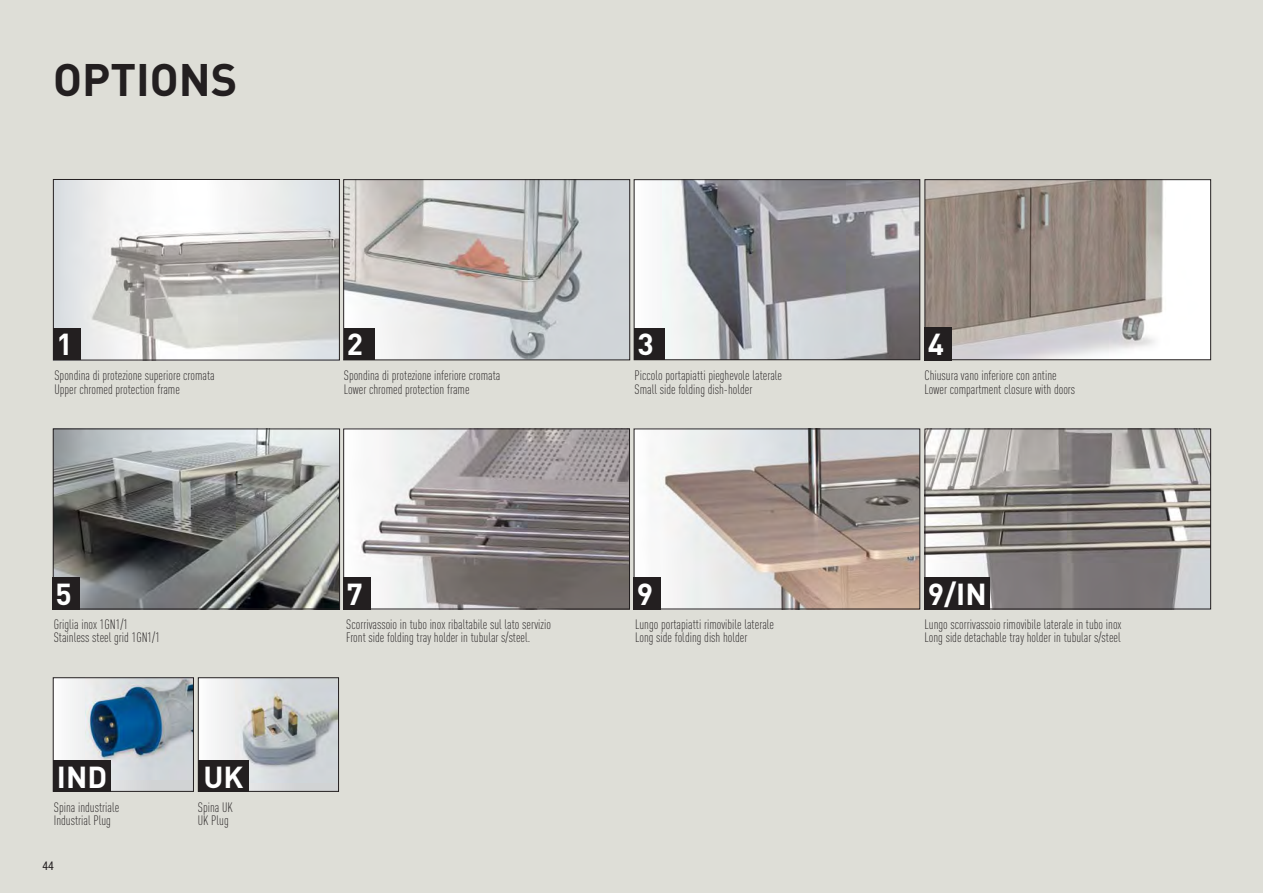
<style>
.page{position:relative;width:1263px;height:893px;background:#deded7}
.page>*{position:absolute;margin:0;border:0;box-sizing:border-box;transform-origin:0 0}
.t1{font:700 45px "DIN";color:#231f20}
.t2{font:700 30px "DIN";color:#fff}
.t3{font:300 13.5px/13.5px "DIN Cond";color:#231f20}
.t4{font:condensed 12px "Helvetica Neue LT Pro";color:#231f20}
</style>
<div class="page">
<img style="left:345px;top:181px;width:283px;height:177px">
<div style="left:343px;top:179px;width:287px;height:181px;border:1px solid #231f20"></div>
<img style="left:926px;top:431px;width:283px;height:176px">
<div style="left:924px;top:429px;width:287px;height:180px;border:1px solid #231f20"></div>
<img style="left:345px;top:431px;width:283px;height:176px">
<div style="left:343px;top:429px;width:287px;height:180px;border:1px solid #231f20"></div>
<div style="left:636px;top:181px;width:26px;height:148px;background:#f9fafa"></div>
<img style="left:662px;top:181px;width:256px;height:177px">
<div style="left:634px;top:179px;width:286px;height:181px;border:1px solid #231f20"></div>
<img style="left:926px;top:181px;width:283px;height:177px">
<div style="left:924px;top:179px;width:287px;height:181px;border:1px solid #231f20"></div>
<div style="left:344px;top:577px;width:27px;height:32px;background:#231f20"></div>
<div style="left:925px;top:577px;width:65px;height:32px;background:#231f20"></div>
<div style="left:344px;top:329px;width:30px;height:31px;background:#231f20"></div>
<div style="left:635px;top:329px;width:30px;height:31px;background:#231f20"></div>
<div style="left:924px;top:327px;width:28px;height:33px;background:#231f20"></div>
<img style="left:55px;top:431px;width:283px;height:176px">
<div style="left:53px;top:429px;width:287px;height:180px;border:1px solid #231f20"></div>
<img style="left:55px;top:181px;width:283px;height:177px">
<div style="left:53px;top:179px;width:287px;height:181px;border:1px solid #231f20"></div>
<div style="left:54px;top:329px;width:27px;height:31px;background:#231f20"></div>
<div style="left:53px;top:577px;width:27px;height:32px;background:#231f20"></div>
<img style="left:636px;top:431px;width:282px;height:176px">
<div style="left:634px;top:577px;width:27px;height:32px;background:#231f20"></div>
<svg style="left:53px;top:678px;width:284px;height:113px"></svg>
<img style="left:235px;top:679px;width:102px;height:103px">
<div style="left:198px;top:677px;width:141px;height:115px;border:1px solid #231f20"></div>
<div style="left:54px;top:760px;width:57px;height:32px;background:#231f20"></div>
<div style="left:198px;top:760px;width:50px;height:32px;background:#231f20"></div>
<h1 class="t1" style="left:53px;top:64px;width:186px">OPTIONS</h1>
<h2 class="t2" style="left:56px;top:333px;width:18px">1</h2>
<p class="t3" style="left:55px;top:370px;width:162px">Spondina di protezione superiore cromata<br>Upper chromed protection frame</p>
<h2 class="t2" style="left:56px;top:584px;width:18px">5</h2>
<p class="t3" style="left:54px;top:619px;width:108px">Griglia inox 1GN1/1<br>Stainless steel grid 1GN1/1</p>
<h2 class="t2" style="left:57px;top:767px;width:52px">IND</h2>
<h2 class="t2" style="left:203px;top:767px;width:41px">UK</h2>
<p class="t3" style="left:54px;top:802px;width:67px">Spina industriale<br>Industrial Plug</p>
<p class="t3" style="left:198px;top:802px;width:36px">Spina UK<br>UK Plug</p>
<p class="t4" style="left:43px;top:861px;width:13px">44</p>
<h2 class="t2" style="left:347px;top:333px;width:18px">2</h2>
<h2 class="t2" style="left:638px;top:333px;width:18px">3</h2>
<h2 class="t2" style="left:928px;top:333px;width:18px">4</h2>
<p class="t3" style="left:344px;top:370px;width:158px">Spondina di protezione inferiore cromata<br>Lower chromed protection frame</p>
<p class="t3" style="left:635px;top:370px;width:149px">Piccolo portapiatti pieghevole laterale<br>Small side folding dish-holder</p>
<p class="t3" style="left:924px;top:370px;width:152px">Chiusura vano inferiore con antine<br>Lower compartment closure with doors</p>
<h2 class="t2" style="left:347px;top:584px;width:18px">7</h2>
<h2 class="t2" style="left:928px;top:584px;width:60px">9/IN</h2>
<h2 class="t2" style="left:637px;top:584px;width:18px">9</h2>
<p class="t3" style="left:346px;top:619px;width:206px">Scorrivassoio in tubo inox ribaltabile sul lato servizio<br>Front side folding tray holder in tubular s/steel.</p>
<p class="t3" style="left:635px;top:619px;width:140px">Lungo portapiatti rimovibile laterale<br>Long side folding dish holder</p>
<p class="t3" style="left:924px;top:619px;width:199px">Lungo scorrivassoio rimovibile laterale in tubo inox<br>Long side detachable tray holder in tubular s/steel</p>
</div>
